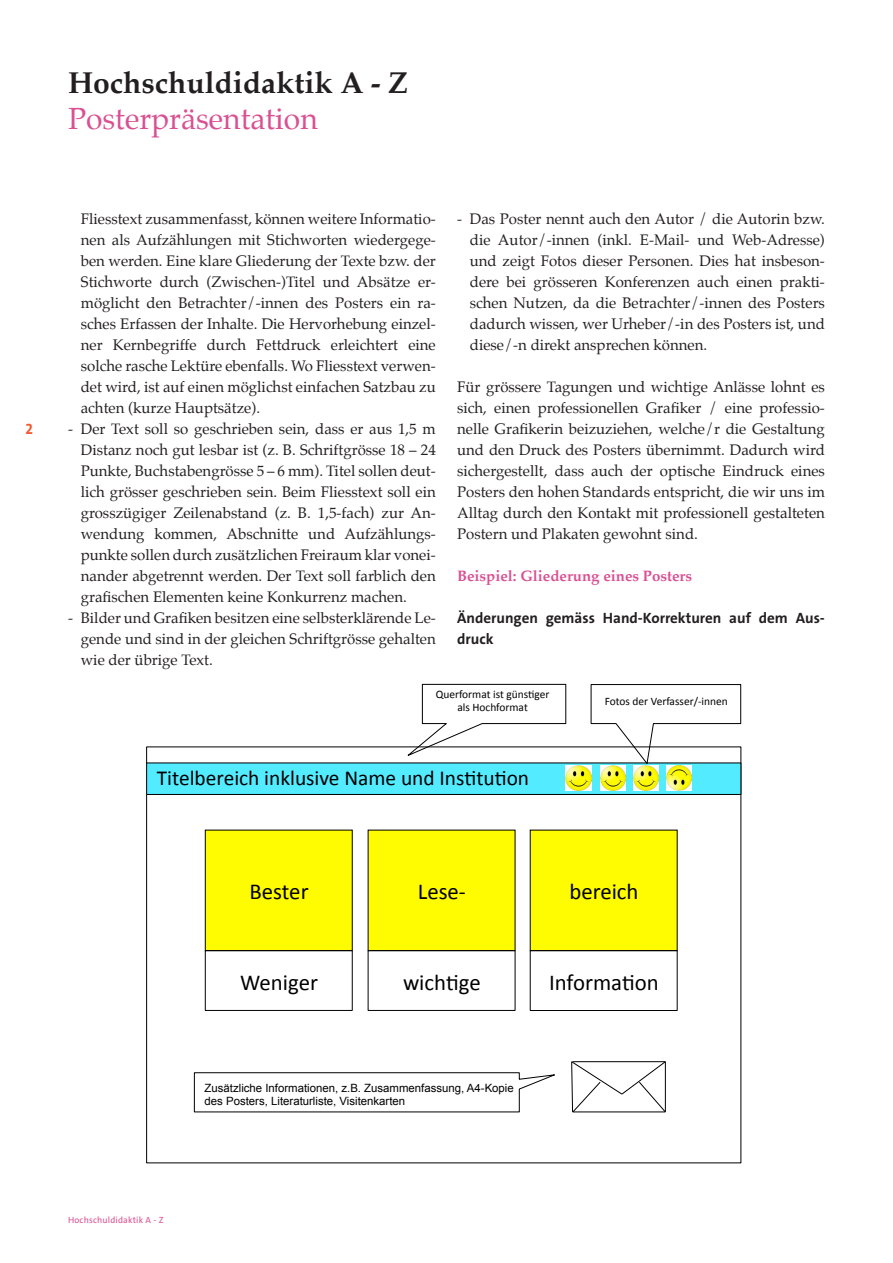
<style>
.page{position:relative;width:893px;height:1263px;background:#fff}
.page>*{position:absolute;margin:0;border:0;box-sizing:border-box;transform-origin:0 0}
.Titel{font:700 30px "Palatino";color:#231f20}
.Untertitel{font:30px "Palatino";color:#d95093}
.t1{font:22.8px "Calibri";color:#000}
.t2{font:21.3px "Calibri";color:#000}
.Lauftext_Aufzähl{font:15px/21px "Palatino";color:#231f20;text-align:justify}
.Lauftext{font:15px/21px "Palatino";color:#231f20;text-align:justify}
.Zwischentitel{font:15px/21px "The Sans LP7 Bld";color:#231f20}
.Titel_farbig{font:700 15px "Palatino";color:#d95093}
.Pagina_links{font:15px "The Sans LP7 Bld";color:#f1592f}
.t3{font:11.4px/12.9px "Arial";color:#000}
.t4{font:11.4px/12.8px "Calibri";color:#000;text-align:center}
.Fusszeile{font:9px "The Sans LP5 Plain";letter-spacing:.02em;color:#d95093}
</style>
<div class="page">
<div style="left:205px;top:830px;width:147px;height:121px;background:#fffb00"></div>
<div style="left:368px;top:830px;width:147px;height:121px;background:#fffb00"></div>
<div style="left:530px;top:830px;width:147px;height:121px;background:#fffb00"></div>
<div style="left:205px;top:950px;width:147px;height:61px;border:1px solid #000"></div>
<div style="left:368px;top:950px;width:147px;height:61px;border:1px solid #000"></div>
<div style="left:530px;top:950px;width:147px;height:61px;border:1px solid #000"></div>
<div style="left:147px;top:763px;width:594px;height:31px;background:#53ebff"></div>
<div style="left:146px;top:763px;width:595px;height:32px;border:1px solid #000"></div>
<svg style="left:591px;top:684px;width:150px;height:81px"></svg>
<img style="left:600px;top:765px;width:25px;height:25px">
<img style="left:633px;top:765px;width:26px;height:25px">
<img style="left:566px;top:765px;width:25px;height:25px">
<img style="left:666px;top:765px;width:25px;height:25px">
<svg style="left:405px;top:684px;width:161px;height:72px"></svg>
<svg style="left:194px;top:1072px;width:361px;height:40px"></svg>
<hr style="left:573px;top:1112px;width:92px;height:1px;background:#000">
<svg style="left:571px;top:1061px;width:95px;height:51px"></svg>
<p class="Pagina_links" style="left:26px;top:419px;width:9px">2</p>
<p class="Titel" style="left:68px;top:57px;width:342px">Hochschuldidaktik A - Z</p>
<p class="Untertitel" style="left:68px;top:94px;width:251px">Posterpräsentation</p>
<p class="Lauftext_Aufzähl" style="left:81px;top:208px;width:357px">Fliesstext zusammenfasst, können weitere Informatio&shy;nen als Aufzählungen mit Stichworten wiedergege&shy;ben werden. Eine klare Gliederung der Texte bzw. der Stichworte durch (Zwischen-)Titel und Absätze er&shy;möglicht den Betrachter/-innen des Posters ein ra&shy;sches Erfassen der Inhalte. Die Hervorhebung einzel&shy;ner Kernbegriffe durch Fettdruck erleichtert eine solche rasche Lektüre ebenfalls. Wo Fliesstext verwen&shy;det wird, ist auf einen möglichst einfachen Satzbau zu achten (kurze Hauptsätze).</p>
<p class="Lauftext_Aufzähl" style="left:81px;top:418px;width:357px;text-indent:-13px">- Der Text soll so geschrieben sein, dass er aus 1,5 m Distanz noch gut lesbar ist (z. B. Schriftgrösse 18 – 24<br>Punkte, Buchstabengrösse 5 – 6 mm). Titel sollen deut&shy;lich grösser geschrieben sein. Beim Fliesstext soll ein grosszügiger Zeilenabstand (z. B. 1,5-fach) zur An&shy;wendung kommen, Abschnitte und Aufzählungs&shy;punkte sollen durch zusätzlichen Freiraum klar vonei&shy;nander abgetrennt werden. Der Text soll farblich den grafischen Elementen keine Konkurrenz machen.</p>
<p class="Lauftext_Aufzähl" style="left:81px;top:607px;width:357px;text-indent:-13px">- Bilder und Grafiken besitzen eine selbsterklärende Le&shy;gende und sind in der gleichen Schriftgrösse gehalten wie der übrige Text.</p>
<p class="Lauftext_Aufzähl" style="left:470px;top:208px;width:357px;text-indent:-13px">- Das Poster nennt auch den Autor / die Autorin bzw. die Autor/-innen (inkl. E-Mail- und Web-Adresse) und zeigt Fotos dieser Personen. Dies hat insbeson&shy;dere bei grösseren Konferenzen auch einen prakti&shy;schen Nutzen, da die Betrachter/-innen des Posters dadurch wissen, wer Urheber/-in des Posters ist, und diese/-n direkt ansprechen können.</p>
<p class="Lauftext" style="left:457px;top:376px;width:369px">Für grössere Tagungen und wichtige Anlässe lohnt es sich, einen professionellen Grafiker / eine professio&shy;nelle Grafikerin beizuziehen, welche/r die Gestaltung und den Druck des Posters übernimmt. Dadurch wird sichergestellt, dass auch der optische Eindruck eines Posters den hohen Standards entspricht, die wir uns im Alltag durch den Kontakt mit professionell gestalteten Postern und Plakaten gewohnt sind.</p>
<p class="Titel_farbig" style="left:457px;top:563px;width:236px">Beispiel: Gliederung eines Posters</p>
<p class="Zwischentitel" style="left:457px;top:608px;width:369px">Änderungen gemäss Hand-Korrekturen auf dem Aus&shy;druck</p>
<p class="t4" style="left:436px;top:687px;width:115px">Querformat ist güns1ger als Hochformat</p>
<p class="t2" style="left:157px;top:765px;width:374px">Titelbereich inklusive Name und Ins1tu1on</p>
<p class="t4" style="left:605px;top:694px;width:125px">Fotos der Verfasser/--‐innen</p>
<p class="t1" style="left:249px;top:878px;width:61px">Bester</p>
<p class="t1" style="left:418px;top:878px;width:50px">Lese--‐</p>
<p class="t1" style="left:569px;top:878px;width:71px">bereich</p>
<p class="t1" style="left:240px;top:968px;width:79px">Weniger</p>
<p class="t1" style="left:403px;top:968px;width:79px">wich1ge</p>
<p class="t1" style="left:549px;top:968px;width:111px">Informa1on</p>
<p class="t3" style="left:205px;top:1082px;width:311px">Zusätzliche Informationen, z.B. Zusammenfassung, A4-Kopie des Posters, Literaturliste, Visitenkarten</p>
<p class="Fusszeile" style="left:68px;top:1214px;width:97px">Hochschuldidaktik A - Z</p>
</div>
